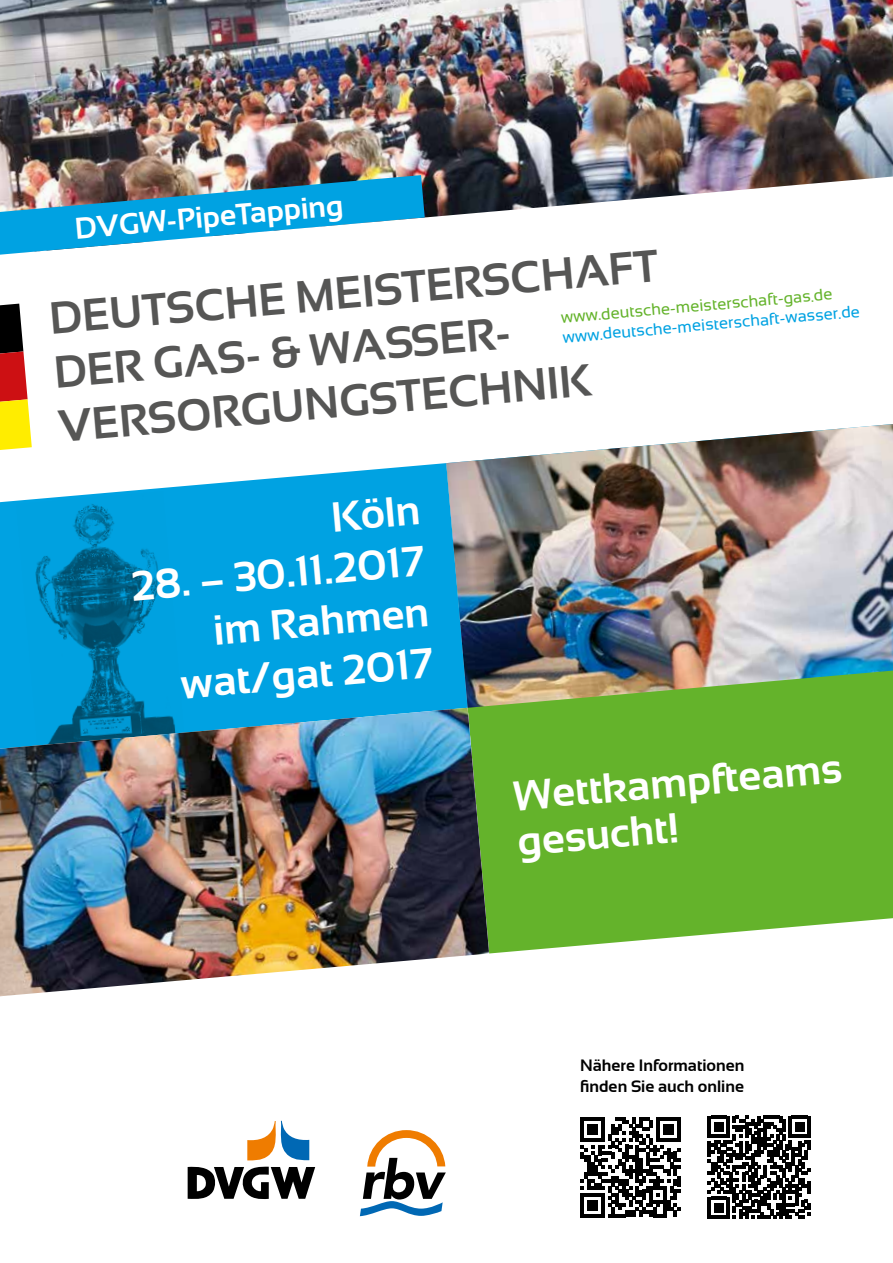
<style>
.page{position:relative;width:893px;height:1263px;background:#fff}
.page>*{position:absolute;margin:0;border:0;box-sizing:border-box;transform-origin:0 0}
.t1{font:700 45px/54px "Sansation";color:#565655}
.t2{font:700 42px/51px "Sansation";color:#fff}
.t3{font:700 30px "Sansation";color:#fff}
.t4{font:700 16.5px/21px "Sansation";color:#000}
.t5{font:16.5px "Sansation";color:#00a2e2}
.t6{font:16.5px "Sansation";color:#64b32b}
</style>
<div class="page">
<svg style="left:188px;top:1121px;width:127px;height:78px"></svg>
<svg style="left:0;top:463px;width:446px;height:245px;background:#1cace5"></svg>
<img style="left:16px;top:491px;width:168px;height:217px">
<img style="left:446px;top:424px;width:447px;height:284px">
<img style="left:0;top:0;width:893px;height:218px">
<svg style="left:468px;top:670px;width:425px;height:283px;background:#71b53d"></svg>
<img style="left:0;top:708px;width:489px;height:288px">
<svg style="left:0;top:304px;width:32px;height:146px"></svg>
<img style="left:0;top:175px;width:425px;height:80px">
<svg style="left:581px;top:1117px;width:100px;height:100px"></svg>
<svg style="left:708px;top:1116px;width:102px;height:102px"></svg>
<svg style="left:360px;top:1130px;width:86px;height:86px"></svg>
<p class="t3" style="left:74px;top:212px;width:271px;rotate:-5deg">DVGW-PipeTapping</p>
<p class="t1" style="left:47px;top:292px;width:612px;rotate:-5deg">DEUTSCHE MEISTERSCHAFT<br>DER GAS- &amp; WASSER-<br>VERSORGUNGSTECHNIK</p>
<p class="t6" style="left:560px;top:308px;width:274px;rotate:-5deg">www.deutsche-meisterschaft-gas.de</p>
<p class="t5" style="left:562px;top:328px;width:300px;rotate:-5deg">www.deutsche-meisterschaft-wasser.de</p>
<p class="t2" style="left:329px;top:492px;width:91px;rotate:-5deg">Köln</p>
<p class="t2" style="left:129px;top:561px;width:297px;text-align:right;rotate:-5deg">28. – 30.11.2017 im Rahmen wat/gat 2017</p>
<p class="t2" style="left:512px;top:774px;width:331px;line-height:45px;rotate:-5deg">Wettkampfteams gesucht!</p>
<p class="t4" style="left:580px;top:1054px;width:166px">Nähere Informationen finden Sie auch online</p>
</div>
